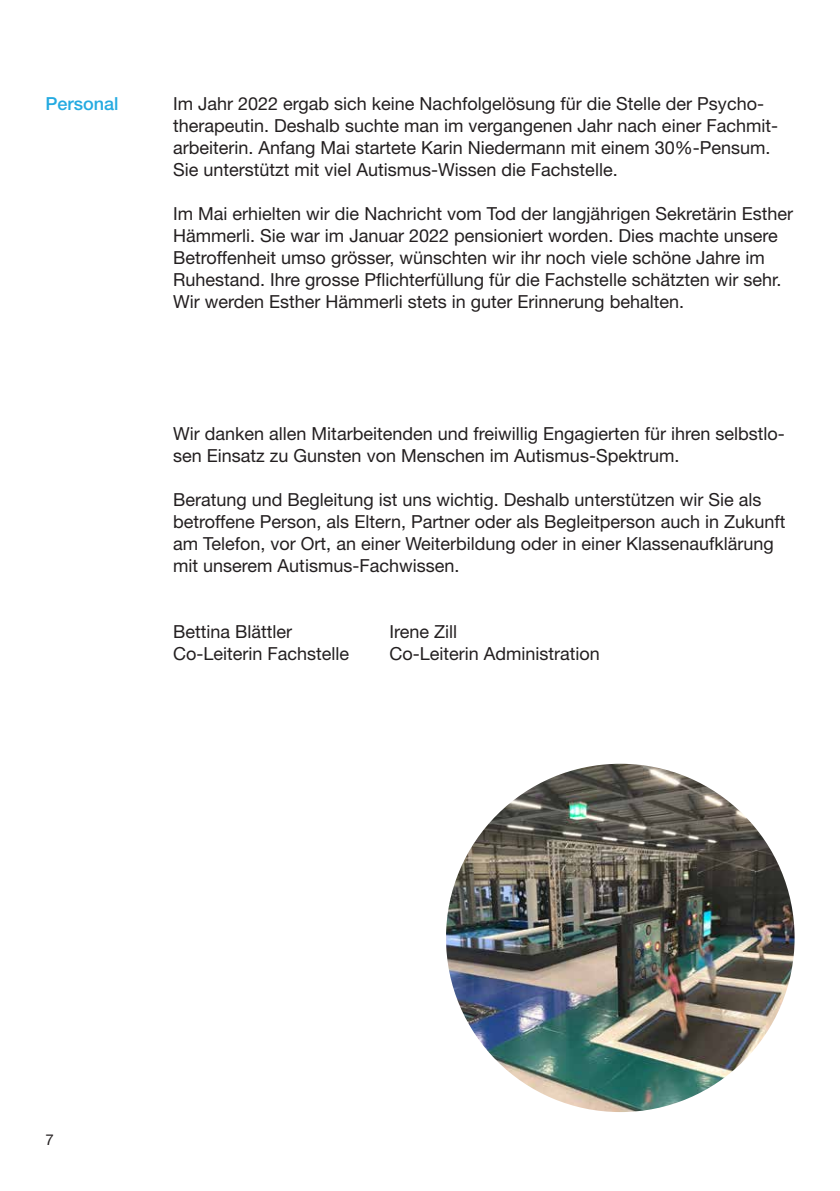
<style>
.page{position:relative;width:840px;height:1191px;background:#fff}
.page>*{position:absolute;margin:0;border:0;box-sizing:border-box;transform-origin:0 0}
.t1{font:18px/22px "Helvetica Neue LT Std";color:#231f20}
.t2{font:500 18px "Helvetica Neue LT Std";color:#24aae1}
.t3{font:15px "Helvetica Neue LT Std";color:#231f20}
</style>
<div class="page">
<img style="left:446px;top:763px;width:348px;height:349px;border-radius:174px">
<p class="t2" style="left:45px;top:93px;width:75px">Personal</p>
<p class="t1" style="left:173px;top:92px;width:606px">Im Jahr 2022 ergab sich keine Nachfolgelösung für die Stelle der Psycho&shy;therapeutin. Deshalb suchte man im vergangenen Jahr nach einer Fachmit&shy;arbeiterin. Anfang Mai startete Karin Niedermann mit einem 30%-Pensum.<br>Sie unterstützt mit viel Autismus-Wissen die Fachstelle.</p>
<p class="t1" style="left:173px;top:202px;width:621px">Im Mai erhielten wir die Nachricht vom Tod der langjährigen Sekretärin Esther Hämmerli. Sie war im Januar 2022 pensioniert worden. Dies machte unsere Betroffenheit umso grösser, wünschten wir ihr noch viele schöne Jahre im Ruhestand. Ihre grosse Pflichterfüllung für die Fachstelle schätzten wir sehr.<br>Wir werden Esther Hämmerli stets in guter Erinnerung behalten.</p>
<p class="t1" style="left:173px;top:422px;width:613px">Wir danken allen Mitarbeitenden und freiwillig Engagierten für ihren selbstlo&shy;sen Einsatz zu Gunsten von Menschen im Autismus-Spektrum.</p>
<p class="t1" style="left:173px;top:488px;width:613px">Beratung und Begleitung ist uns wichtig. Deshalb unterstützen wir Sie als betroffene Person, als Eltern, Partner oder als Begleitperson auch in Zukunft am Telefon, vor Ort, an einer Weiterbildung oder in einer Klassenaufklärung mit unserem Autismus-Fachwissen.</p>
<p class="t1" style="left:173px;top:620px;width:120px">Bettina Blättler</p>
<p class="t1" style="left:389px;top:620px;width:69px">Irene Zill</p>
<p class="t1" style="left:173px;top:642px;width:178px">Co-Leiterin Fachstelle</p>
<p class="t1" style="left:389px;top:642px;width:212px">Co-Leiterin Administration</p>
<p class="t3" style="left:45px;top:1130px;width:10px">7</p>
</div>
